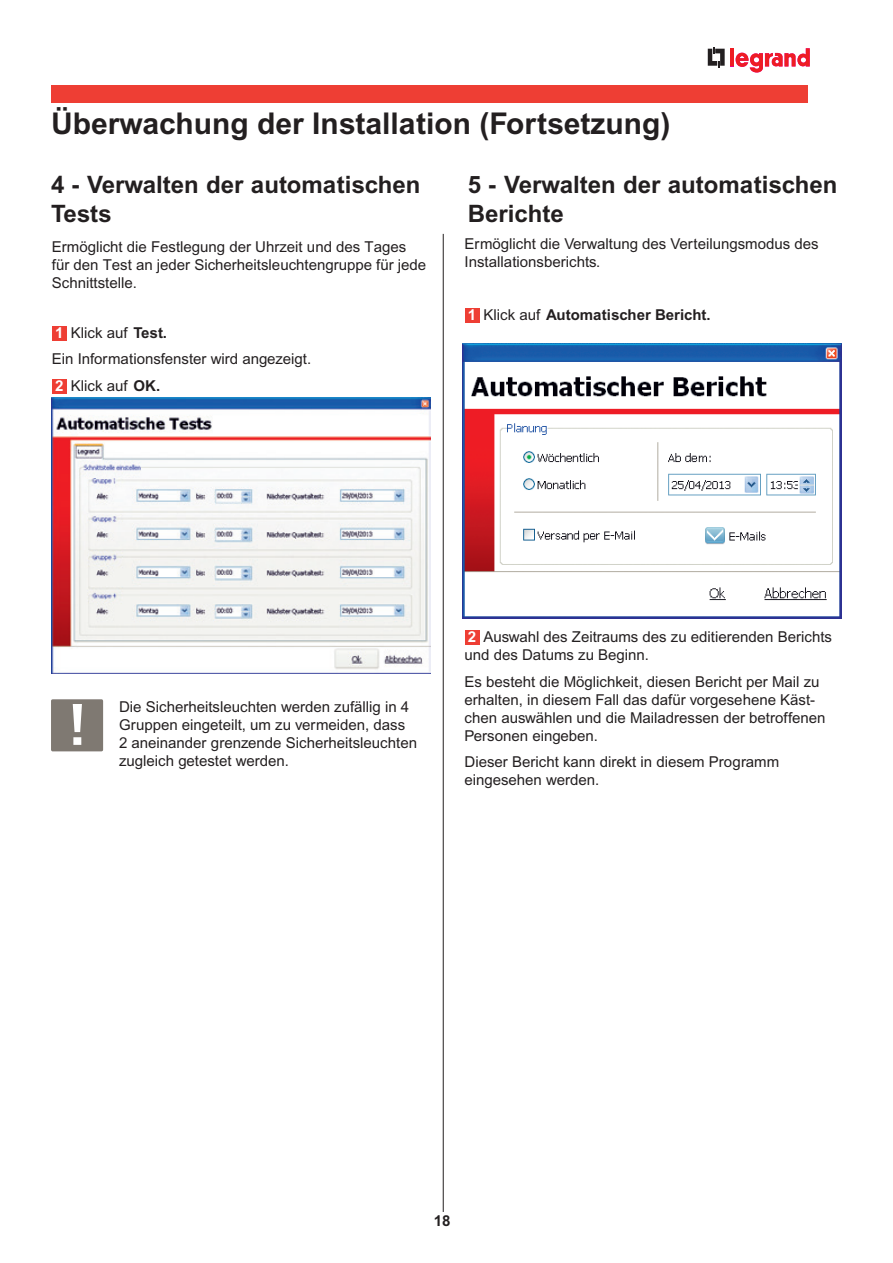
<style>
.page{position:relative;width:893px;height:1263px;background:#fff}
.page>*{position:absolute;margin:0;border:0;box-sizing:border-box;transform-origin:0 0}
.t1{font:700 30px "Arial";color:#231f20}
.t2{font:700 24px/28.8px "Arial";color:#231f20}
.t3{font:15px/18px "Arial";color:#231f20}
.t4{font:700 15px "Arial";color:#231f20}
.s1{font-weight:700;color:#fff}
.s2{font-weight:700}
.s3{color:#fff}
.s4{font-weight:400}
</style>
<div class="page">
<div style="left:51px;top:85px;width:757px;height:17px;background:#ee3e34"></div>
<svg style="left:708px;top:47px;width:17px;height:20px"></svg>
<hr style="left:730px;top:48px;width:4px;height:19px;background:#ed028c">
<hr style="left:730px;top:48px;width:4px;height:18px;background:#ee1d23">
<svg style="left:735px;top:48px;width:75px;height:25px"></svg>
<div style="left:52px;top:326px;width:15px;height:15px;background:#ee3e34"></div>
<div style="left:52px;top:379px;width:15px;height:15px;background:#ee3e34"></div>
<div style="left:465px;top:308px;width:14px;height:15px;background:#ee3e34"></div>
<div style="left:465px;top:630px;width:14px;height:15px;background:#ee3e34"></div>
<hr style="left:443px;top:234px;width:1px;height:978px;background:#231f20">
<img style="left:51px;top:398px;width:380px;height:275px">
<div style="left:51px;top:699px;width:52px;height:52px;background:#7f7972;border-radius:2px"></div>
<svg style="left:73px;top:704px;width:9px;height:41px"></svg>
<img style="left:462px;top:343px;width:380px;height:275px">
<h1 class="t1" style="left:51px;top:106px;width:621px">Überwachung der Installation (Fortsetzung)</h1>
<h2 class="t2" style="left:51px;top:170px;width:371px">4 - Verwalten der automatischen<br>Tests</h2>
<h2 class="t2" style="left:468px;top:170px;width:371px">5 - Verwalten der automatischen<br>Berichte</h2>
<p class="t3" style="left:52px;top:238px;width:376px">Ermöglicht die Festlegung der U hrzeit und des Tages für den Test an jeder Sicherheitsleuchtengruppe für jede<br>Schnittstelle.</p>
<p class="t3" style="left:52px;top:319px;width:261px;line-height:26.5px"><span class="s1">1</span> Klick auf <span class="s2">Test.<br></span>Ein I nformationsfenster wird angezeigt.<br><span class="s1">2</span> Klick auf <span class="s2">OK.</span></p>
<p class="t3" style="left:465px;top:234px;width:356px">Ermöglicht die Verwaltung des Verteilungsmodus des<br>I nstallationsberichts.</p>
<p class="t4" style="left:468px;top:306px;width:244px"><span class="s3">1</span> <span class="s4">Klick auf</span> Automatischer Bericht.</p>
<p class="t3" style="left:119px;top:697px;width:299px">Die Sicherheitsleuchten werden zufällig in 4<br>Gruppen eingeteilt, um zu vermeiden, dass 2 aneinander grenzende Sicherheitsleuchten zugleich getestet werden.</p>
<p class="t3" style="left:465px;top:628px;width:369px"><span class="s1">2</span> Auswahl des Zeitraums des zu editierenden Berichts und des Datums zu Beginn.</p>
<p class="t3" style="left:465px;top:672px;width:362px">Es besteht die Möglichkeit, diesen Bericht per Mail zu erhalten, in diesem Fall das dafür vorgesehene Käst&shy;chen auswählen und die Mailadressen der betroffenen Personen eingeben.</p>
<p class="t3" style="left:465px;top:753px;width:316px">Dieser Bericht kann direkt in diesem Programm eingesehen werden.</p>
<p class="t4" style="left:434px;top:1212px;width:18px">18</p>
</div>
